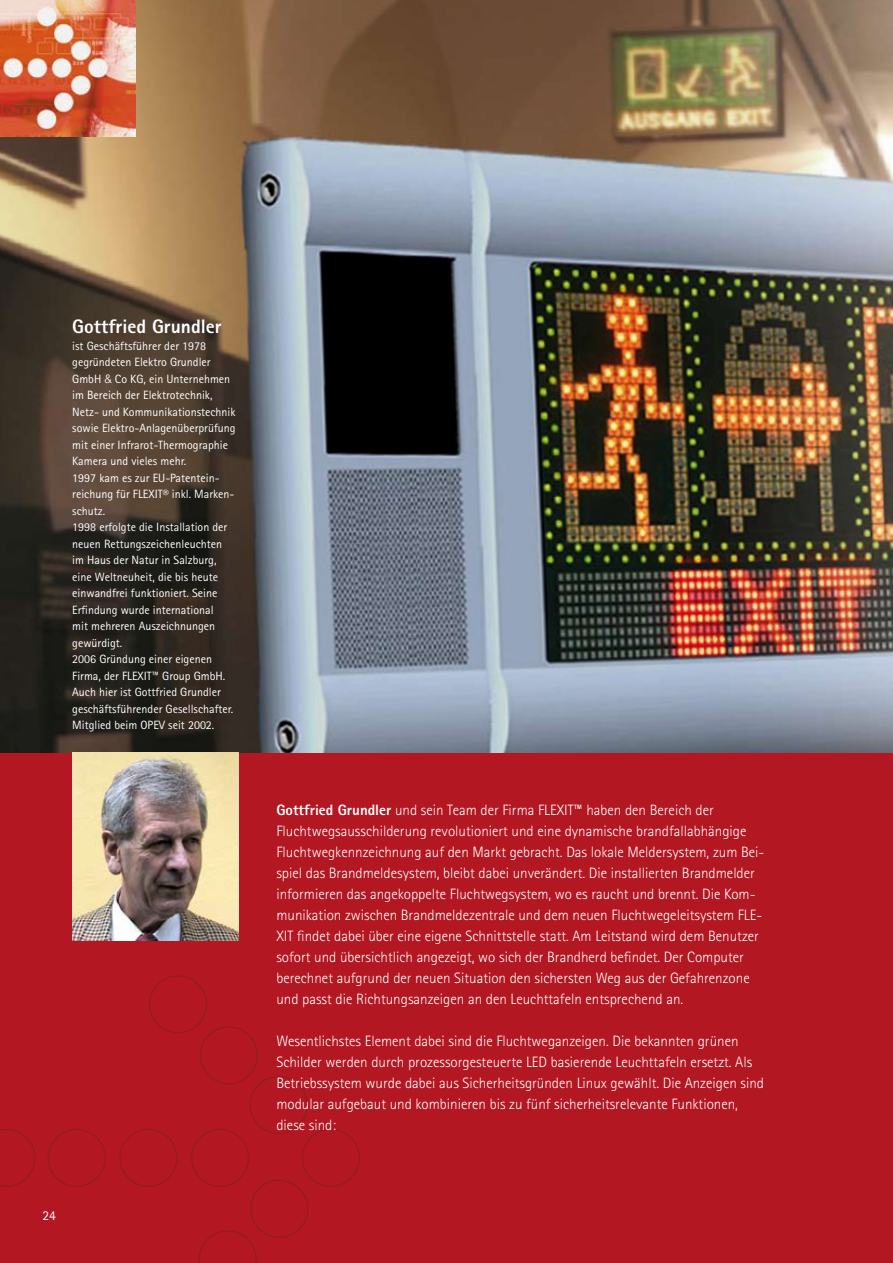
<style>
.page{position:relative;width:893px;height:1263px;background:#fff}
.page>*{position:absolute;margin:0;border:0;box-sizing:border-box;transform-origin:0 0}
.t1{font:800 19.5px "Rotis Sans Serif";color:#fff}
.t2{font:300 15px/21px "Rotis Sans Serif";color:#fff}
.t3{font:13.5px "Rotis Sans Serif";color:#fff}
.t4{font:12px/16.5px "Rotis Sans Serif";color:#fff}
.s1{font-family:"Helvetica Neue";font-weight:300}
.s2{font-weight:800}
</style>
<div class="page">
<img style="left:0;top:0;width:893px;height:753px">
<div style="left:0;top:753px;width:893px;height:510px;background:#b31721"></div>
<img style="left:72px;top:753px;width:166px;height:188px">
<img style="left:0;top:0;width:136px;height:136px">
<div style="left:48px;top:1129px;width:58px;height:58px;border:1px solid #941c20;border-radius:50%"></div>
<div style="left:119px;top:1129px;width:59px;height:58px;border:1px solid #941c20;border-radius:50%"></div>
<div style="left:191px;top:1129px;width:58px;height:58px;border:1px solid #941c20;border-radius:50%"></div>
<div style="left:302px;top:1129px;width:58px;height:58px;border:1px solid #941c20;border-radius:50%"></div>
<svg style="left:0;top:1129px;width:36px;height:58px"></svg>
<div style="left:250px;top:1179px;width:58px;height:59px;border:1px solid #941c20;border-radius:50%"></div>
<svg style="left:199px;top:1230px;width:58px;height:33px"></svg>
<div style="left:250px;top:1076px;width:58px;height:58px;border:1px solid #941c20;border-radius:50%"></div>
<div style="left:200px;top:1026px;width:58px;height:58px;border:1px solid #941c20;border-radius:50%"></div>
<div style="left:149px;top:975px;width:58px;height:58px;border:1px solid #941c20;border-radius:50%"></div>
<h1 class="t1" style="left:72px;top:314px;width:151px">Gottfried Grundler</h1>
<p class="t4" style="left:72px;top:337px;width:165px">ist Geschäftsführer der 1978 gegründeten Elektro Grundler<br>GmbH <span class="s1">&amp;</span> Co KG, ein Unternehmen im Bereich der Elektrotechnik,<br>Netz- und Kommunikationstechnik sowie Elektro-Anlagenüberprüfung mit einer Infrarot-Thermographie<br>Kamera und vieles mehr.<br>1997 kam es zur EU-Patentein&shy;reichung für FLEXIT® inkl. Marken&shy;schutz.<br>1998 erfolgte die Installation der neuen Rettungszeichenleuchten im Haus der Natur in Salzburg, eine Weltneuheit, die bis heute einwandfrei funktioniert. Seine<br>Erfindung wurde international<br>mit mehreren Auszeichnungen gewürdigt.<br>2006 Gründung einer eigenen<br>Firma, der FLEXIT™ Group GmbH.<br>Auch hier ist Gottfried Grundler geschäftsführender Gesellschafter.<br>Mitglied beim OPEV seit 2002.</p>
<p class="t3" style="left:43px;top:1208px;width:15px">24</p>
<p class="t2" style="left:276px;top:800px;width:489px"><span class="s2">Gottfried Grundler</span> und sein Team der Firma FLEXIT™ haben den Bereich der Fluchtwegsausschilderung revolutioniert und eine dynamische brandfallabhängige Fluchtwegkennzeichnung auf den Markt gebracht. Das lokale Meldersystem, zum Bei&shy;spiel das Brandmeldesystem, bleibt dabei unverändert. Die installierten Brandmelder informieren das angekoppelte Fluchtwegsystem, wo es raucht und brennt. Die Kom&shy;munikation zwischen Brandmeldezentrale und dem neuen Fluchtwegeleitsystem FLE-XIT findet dabei über eine eigene Schnittstelle statt. Am Leitstand wird dem Benutzer sofort und übersichtlich angezeigt, wo sich der Brandherd befindet. Der Computer berechnet aufgrund der neuen Situation den sichersten Weg aus der Gefahrenzone und passt die Richtungsanzeigen an den Leuchttafeln entsprechend an.</p>
<p class="t2" style="left:276px;top:1031px;width:489px">Wesentlichstes Element dabei sind die Fluchtweganzeigen. Die bekannten grünen Schilder werden durch prozessorgesteuerte LED basierende Leuchttafeln ersetzt. Als Betriebssystem wurde dabei aus Sicherheitsgründen Linux gewählt. Die Anzeigen sind modular aufgebaut und kombinieren bis zu fünf sicherheitsrelevante Funktionen, diese sind:</p>
</div>
